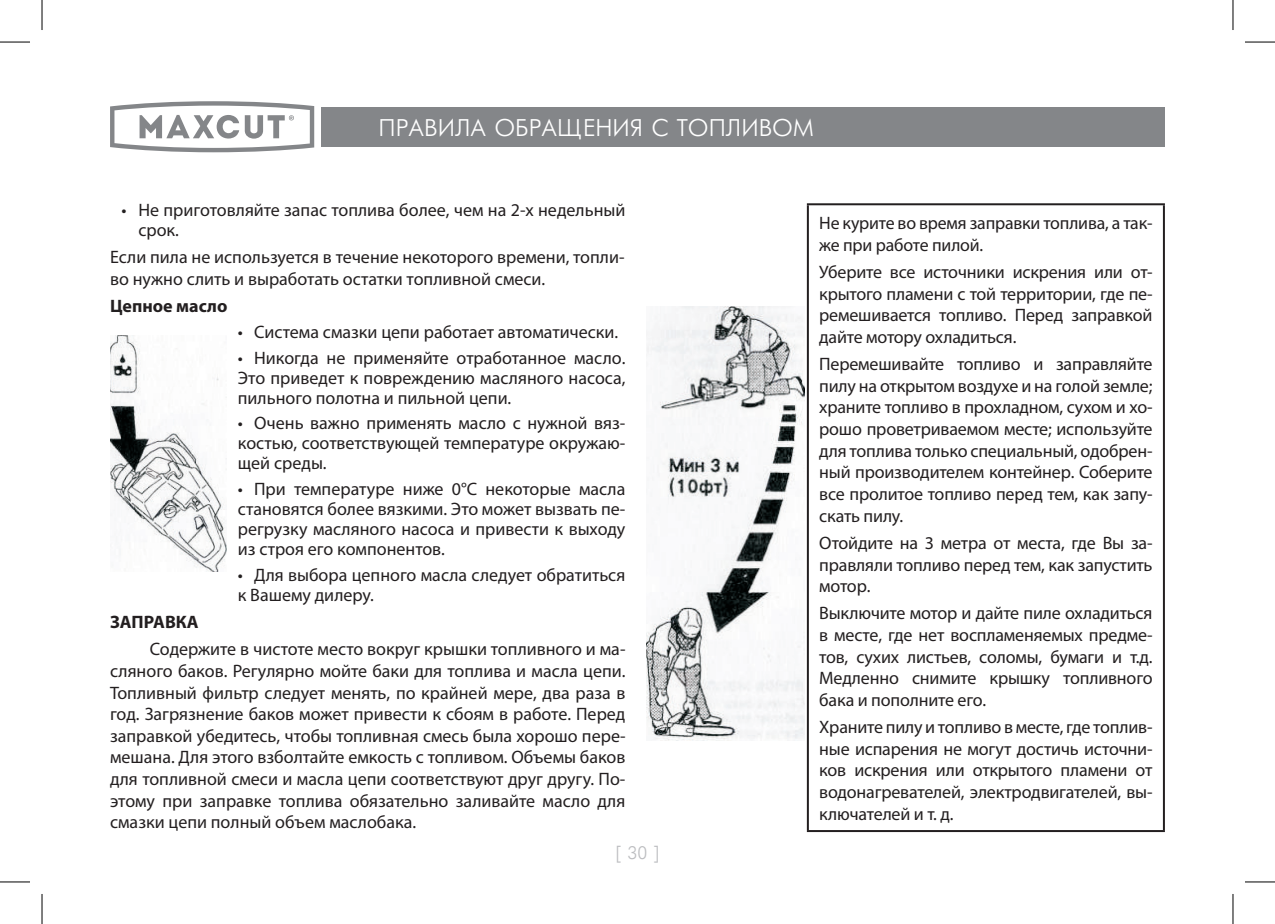
<style>
.page{position:relative;width:1275px;height:924px;background:#fff}
.page>*{position:absolute;margin:0;border:0;box-sizing:border-box;transform-origin:0 0}
.t1{font:24px "Futuris Cyrillic";color:#fff}
.t2{font:18px/21.6px "Myriad Pro";letter-spacing:-.005em;color:#231f20;text-align:justify}
.t3{font:700 18px "Myriad Pro";color:#231f20}
.t4{font:18px "Futuris Cyrillic";color:#bcbdc0}
</style>
<div class="page">
<svg style="left:110px;top:101px;width:204px;height:51px"></svg>
<div style="left:322px;top:107px;width:843px;height:39px;background:#848689"></div>
<img style="left:110px;top:335px;width:116px;height:236px">
<hr style="left:807px;top:203px;width:358px;height:2px;background:#231f20">
<hr style="left:807px;top:205px;width:2px;height:624px;background:#231f20">
<hr style="left:1163px;top:205px;width:2px;height:624px;background:#231f20">
<hr style="left:807px;top:829px;width:358px;height:2px;background:#231f20">
<img style="left:646px;top:306px;width:158px;height:433px">
<hr style="left:0;top:42px;width:30px;height:1px;background:#000">
<hr style="left:1245px;top:42px;width:30px;height:1px;background:#000">
<hr style="left:0;top:881px;width:30px;height:1px;background:#000">
<hr style="left:1245px;top:881px;width:30px;height:1px;background:#000">
<hr style="left:42px;top:0;width:1px;height:30px;background:#000">
<hr style="left:42px;top:893px;width:1px;height:30px;background:#000">
<hr style="left:1232px;top:0;width:1px;height:30px;background:#000">
<hr style="left:1232px;top:893px;width:1px;height:30px;background:#000">
<h1 class="t1" style="left:378px;top:115px;width:437px">ПРАВИЛА ОБРАЩЕНИЯ С ТОПЛИВОМ</h1>
<p class="t2" style="left:138px;top:199px;width:488px;line-height:20px;text-indent:-17px">• Не приготовляйте запас топлива более, чем на 2-х недельный срок.</p>
<p class="t2" style="left:110px;top:246px;width:516px">Если пила не используется в течение некоторого времени, топли&shy;во нужно слить и выработать остатки топливной смеси.</p>
<p class="t3" style="left:110px;top:294px;width:119px">Цепное масло</p>
<p class="t2" style="left:238px;top:320px;width:382px">• Система смазки цепи работает автоматически.</p>
<p class="t2" style="left:238px;top:347px;width:389px;line-height:20px">• Никогда не применяйте отработанное масло.<br>Это приведет к повреждению масляного насоса, пильного полотна и пильной цепи.</p>
<p class="t2" style="left:238px;top:412px;width:389px;line-height:20px">• Очень важно применять масло с нужной вяз&shy;костью, соответствующей температуре окружаю&shy;щей среды.</p>
<p class="t2" style="left:238px;top:478px;width:389px;line-height:20px">• При температуре ниже 0°С некоторые масла становятся более вязкими. Это может вызвать пе&shy;регрузку масляного насоса и привести к выходу из строя его компонентов.</p>
<p class="t2" style="left:238px;top:564px;width:389px;line-height:20px">• Для выбора цепного масла следует обратиться к Вашему дилеру.</p>
<p class="t3" style="left:110px;top:610px;width:90px">ЗАПРАВКА</p>
<p class="t2" style="left:110px;top:638px;width:517px;text-indent:40px">Содержите в чистоте место вокруг крышки топливного и ма&shy;сляного баков. Регулярно мойте баки для топлива и масла цепи.<br>Топливный фильтр следует менять, по крайней мере, два раза в год. Загрязнение баков может привести к сбоям в работе. Перед заправкой убедитесь, чтобы топливная смесь была хорошо пере&shy;мешана. Для этого взболтайте емкость с топливом. Объемы баков для топливной смеси и масла цепи соответствуют друг другу. По&shy;этому при заправке топлива обязательно заливайте масло для смазки цепи полный объем маслобака.</p>
<p class="t4" style="left:615px;top:843px;width:45px">[ 30 ]</p>
<p class="t2" style="left:819px;top:212px;width:335px">Не курите во время заправки топлива, а так&shy;же при работе пилой.</p>
<p class="t2" style="left:819px;top:261px;width:335px">Уберите все источники искрения или от&shy;крытого пламени с той территории, где пе&shy;ремешивается топливо. Перед заправкой дайте мотору охладиться.</p>
<p class="t2" style="left:819px;top:353px;width:335px">Перемешивайте топливо и заправляйте пилу на открытом воздухе и на голой земле; храните топливо в прохладном, сухом и хо&shy;рошо проветриваемом месте; используйте для топлива только специальный, одобрен&shy;ный производителем контейнер. Соберите все пролитое топливо перед тем, как запу&shy;скать пилу.</p>
<p class="t2" style="left:819px;top:531px;width:335px">Отойдите на 3 метра от места, где Вы за&shy;правляли топливо перед тем, как запустить мотор.</p>
<p class="t2" style="left:819px;top:602px;width:335px">Выключите мотор и дайте пиле охладиться в месте, где нет воспламеняемых предме&shy;тов, сухих листьев, соломы, бумаги и т.д.<br>Медленно снимите крышку топливного бака и пополните его.</p>
<p class="t2" style="left:819px;top:715px;width:335px">Храните пилу и топливо в месте, где топлив&shy;ные испарения не могут достичь источни&shy;ков искрения или открытого пламени от водонагревателей, электродвигателей, вы&shy;ключателей и т. д.</p>
</div>
